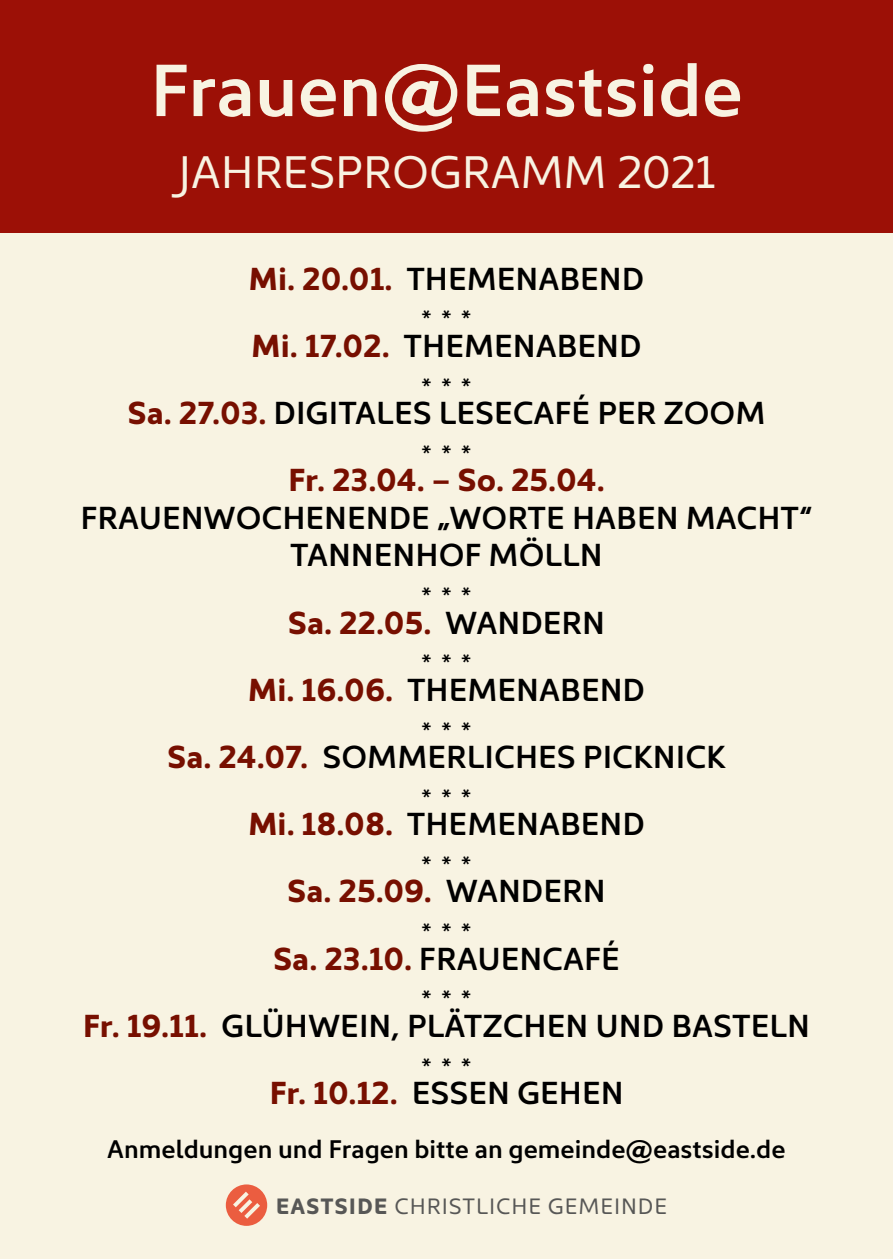
<style>
.page{position:relative;width:893px;height:1259px;background:#f8f3e2}
.page>*{position:absolute;margin:0;border:0;box-sizing:border-box;transform-origin:0 0}
.t1{font:600 74.4px "Kyrial Sans Pro";color:#f8f3e2}
.t2{font:46.2px "Kyrial Sans Pro";color:#f8f3e2}
.t3{font:600 32.1px/37.5px "Kyrial Sans Pro";color:#000;text-align:center}
.t4{font:700 32.1px "Kyrial Sans Pro";color:#770f00}
.t5{font:600 25.8px "Kyrial Sans Pro";color:#000}
.t6{font:22.5px "Kyrial Sans Pro";color:#000}
.t7{font:22.5px "Kyrial Sans Pro";letter-spacing:.04em;color:#575756}
.s1{font-weight:700;color:#770f00}
.s2{font-weight:600;color:#000}
.s3{font-weight:700}
</style>
<div class="page">
<div style="left:0;top:0;width:893px;height:232px;background:#9c1006"></div>
<div style="left:226px;top:1184px;width:41px;height:41px;background:#eb5d40;border-radius:50%"></div>
<svg style="left:233px;top:1191px;width:27px;height:27px"></svg>
<h1 class="t1" style="left:150px;top:37px;width:594px">Frauen@Eastside</h1>
<h2 class="t2" style="left:178px;top:141px;width:539px">JAHRESPROGRAMM 2021</h2>
<p class="t3" style="left:249px;top:258px;width:397px"><span class="s1">Mi. 20.01.</span> THEMENABEND</p>
<p class="t6" style="left:421px;top:303px;width:52px">***</p>
<p class="t3" style="left:251px;top:325px;width:392px"><span class="s1">Mi. 17.02.</span> THEMENABEND</p>
<p class="t6" style="left:421px;top:370px;width:52px">***</p>
<p class="t3" style="left:127px;top:392px;width:639px"><span class="s1">Sa. 27.03.</span> DIGITALES LESECAFÉ PER ZOOM</p>
<p class="t6" style="left:421px;top:438px;width:52px">***</p>
<p class="t4" style="left:288px;top:457px;width:318px">Fr. 23.04. – So. 25.04.</p>
<p class="t3" style="left:80px;top:497px;width:734px">FRAUENWOCHENENDE „WORTE HABEN MACHT“<br>TANNENHOF MÖLLN</p>
<p class="t6" style="left:421px;top:580px;width:52px">***</p>
<p class="t4" style="left:288px;top:599px;width:319px">Sa. 22.05. <span class="s2">WANDERN</span></p>
<p class="t6" style="left:421px;top:647px;width:52px">***</p>
<p class="t3" style="left:248px;top:669px;width:399px"><span class="s1">Mi. 16.06.</span> THEMENABEND</p>
<p class="t6" style="left:421px;top:714px;width:52px">***</p>
<p class="t3" style="left:167px;top:736px;width:560px"><span class="s1">Sa. 24.07.</span> SOMMERLICHES PICKNICK</p>
<p class="t6" style="left:421px;top:781px;width:52px">***</p>
<p class="t3" style="left:248px;top:803px;width:398px"><span class="s1">Mi. 18.08.</span> THEMENABEND</p>
<p class="t6" style="left:421px;top:849px;width:52px">***</p>
<p class="t4" style="left:287px;top:868px;width:320px">Sa. 25.09. <span class="s2">WANDERN</span></p>
<p class="t6" style="left:421px;top:916px;width:52px">***</p>
<p class="t3" style="left:273px;top:938px;width:348px"><span class="s1">Sa. 23.10.</span> FRAUENCAFÉ</p>
<p class="t6" style="left:421px;top:983px;width:52px">***</p>
<p class="t3" style="left:83px;top:1005px;width:729px"><span class="s1">Fr. 19.11.</span> GLÜHWEIN, PLÄTZCHEN UND BASTELN</p>
<p class="t6" style="left:421px;top:1050px;width:52px">***</p>
<p class="t3" style="left:269px;top:1072px;width:356px"><span class="s1">Fr. 10.12.</span> ESSEN GEHEN</p>
<p class="t5" style="left:107px;top:1130px;width:680px">Anmeldungen und Fragen bitte an gemeinde@eastside.de</p>
<p class="t7" style="left:276px;top:1190px;width:393px"><span class="s3">EASTSIDE</span> CHRISTLICHE GEMEINDE</p>
</div>
